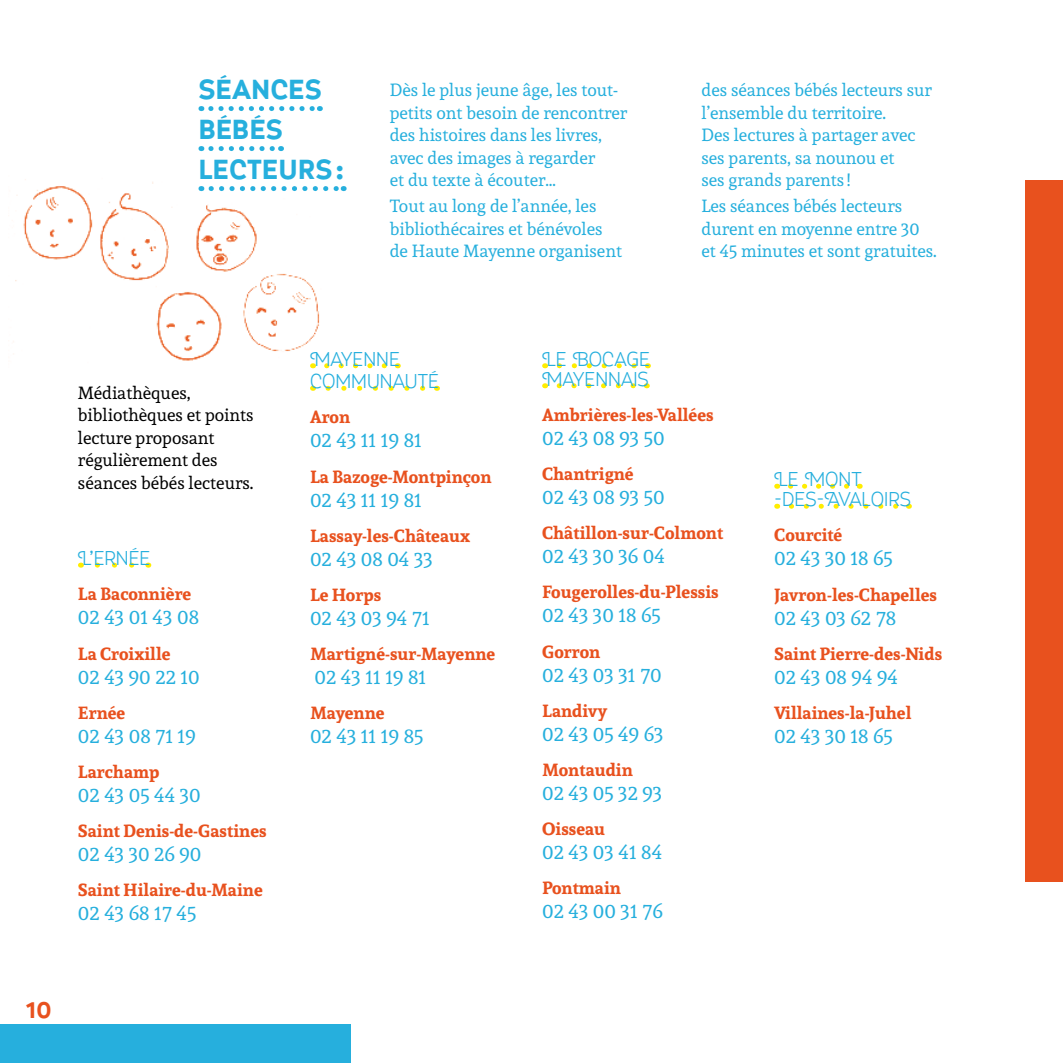
<style>
.page{position:relative;width:1063px;height:1063px;background:#fff}
.page>*{position:absolute;margin:0;border:0;box-sizing:border-box;transform-origin:0 0}
.t1{font:700 27.5px/40px "Myra 4 F Caps";color:#26afdd}
.t2{font:700 22.5px "Myra 4 F Caps";color:#e8511e}
.t3{font:20px "Andada";color:#26afdd}
.t4{font:300 20px/20px "Myra 4 F Caps";color:#26afdd}
.t5{font:17.5px/22.5px "Andada";color:#26afdd}
.t6{font:700 17.5px "Andada";color:#e8511e}
.t7{font:17.5px/22.5px "Andada";color:#000}
</style>
<div class="page">
<div style="left:1026px;top:181px;width:37px;height:701px;background:#e8511e"></div>
<img style="left:13px;top:179px;width:314px;height:189px">
<svg style="left:211px;top:106px;width:109px;height:5px"></svg>
<svg style="left:211px;top:146px;width:71px;height:5px"></svg>
<svg style="left:211px;top:186px;width:133px;height:5px"></svg>
<div style="left:0;top:1024px;width:351px;height:39px;background:#26afdd"></div>
<svg style="left:327px;top:363px;width:60px;height:5px"></svg>
<svg style="left:328px;top:386px;width:98px;height:5px"></svg>
<svg style="left:97px;top:563px;width:38px;height:5px"></svg>
<svg style="left:559px;top:363px;width:78px;height:5px"></svg>
<svg style="left:559px;top:383px;width:77px;height:5px"></svg>
<svg style="left:790px;top:484px;width:60px;height:5px"></svg>
<svg style="left:791px;top:504px;width:108px;height:5px"></svg>
<h1 class="t1" style="left:198px;top:70px;width:149px">SÉANCES<br>BÉBÉS<br>LECTEURS:</h1>
<p class="t5" style="left:702px;top:78px;width:232px">des séances bébés lecteurs sur l’ensemble du territoire.<br>Des lectures à partager avec ses parents, sa nounou et<br>ses grands parents !</p>
<p class="t5" style="left:702px;top:194px;width:237px">Les séances bébés lecteurs durent en moyenne entre 30 et 45 minutes et sont gratuites.</p>
<p class="t5" style="left:390px;top:78px;width:239px">Dès le plus jeune âge, les tout&shy;petits ont besoin de rencontrer des histoires dans les livres, avec des images à regarder<br>et du texte à écouter…</p>
<p class="t5" style="left:390px;top:194px;width:234px">Tout au long de l’année, les bibliothécaires et bénévoles de Haute Mayenne organisent</p>
<p class="t7" style="left:78px;top:381px;width:177px">Médiathèques, bibliothèques et points lecture proposant régulièrement des séances bébés lecteurs.</p>
<p class="t4" style="left:78px;top:549px;width:74px">L’ERNÉE</p>
<p class="t6" style="left:78px;top:582px;width:115px">La Baconnière</p>
<p class="t3" style="left:78px;top:604px;width:123px">02 43 01 43 08</p>
<p class="t6" style="left:78px;top:641px;width:94px">La Croixille</p>
<p class="t3" style="left:78px;top:664px;width:123px">02 43 90 22 10</p>
<p class="t6" style="left:78px;top:700px;width:49px">Ernée</p>
<p class="t3" style="left:78px;top:723px;width:119px">02 43 08 71 19</p>
<p class="t6" style="left:78px;top:760px;width:83px">Larchamp</p>
<p class="t3" style="left:78px;top:782px;width:124px">02 43 05 44 30</p>
<p class="t6" style="left:78px;top:819px;width:190px">Saint Denis-de-Gastines</p>
<p class="t3" style="left:78px;top:841px;width:125px">02 43 30 26 90</p>
<p class="t6" style="left:78px;top:878px;width:186px">Saint Hilaire-du-Maine</p>
<p class="t3" style="left:78px;top:900px;width:120px">02 43 68 17 45</p>
<p class="t2" style="left:26px;top:998px;width:27px">10</p>
<p class="t4" style="left:310px;top:348px;width:130px;line-height:22.5px">MAYENNE<br>COMMUNAUTÉ</p>
<p class="t6" style="left:310px;top:405px;width:42px">Aron</p>
<p class="t3" style="left:310px;top:428px;width:113px">02 43 11 19 81</p>
<p class="t6" style="left:310px;top:464px;width:183px">La Bazoge-Montpinçon</p>
<p class="t3" style="left:310px;top:487px;width:113px">02 43 11 19 81</p>
<p class="t6" style="left:310px;top:524px;width:162px">Lassay-les-Châteaux</p>
<p class="t3" style="left:310px;top:546px;width:124px">02 43 08 04 33</p>
<p class="t6" style="left:310px;top:583px;width:73px">Le Horps</p>
<p class="t3" style="left:310px;top:605px;width:121px">02 43 03 94 71</p>
<p class="t6" style="left:310px;top:642px;width:187px">Martigné-sur-Mayenne</p>
<p class="t3" style="left:315px;top:664px;width:113px">02 43 11 19 81</p>
<p class="t6" style="left:310px;top:701px;width:76px">Mayenne</p>
<p class="t3" style="left:310px;top:723px;width:115px">02 43 11 19 85</p>
<p class="t4" style="left:542px;top:349px;width:109px">LE BOCAGE<br>MAYENNAIS</p>
<p class="t6" style="left:542px;top:403px;width:173px">Ambrières-les-Vallées</p>
<p class="t3" style="left:542px;top:425px;width:124px">02 43 08 93 50</p>
<p class="t6" style="left:542px;top:462px;width:93px">Chantrigné</p>
<p class="t3" style="left:542px;top:484px;width:124px">02 43 08 93 50</p>
<p class="t6" style="left:542px;top:521px;width:183px">Châtillon-sur-Colmont</p>
<p class="t3" style="left:542px;top:543px;width:124px">02 43 30 36 04</p>
<p class="t6" style="left:542px;top:580px;width:178px">Fougerolles-du-Plessis</p>
<p class="t3" style="left:542px;top:603px;width:120px">02 43 30 18 65</p>
<p class="t6" style="left:542px;top:639px;width:60px">Gorron</p>
<p class="t3" style="left:542px;top:662px;width:121px">02 43 03 31 70</p>
<p class="t6" style="left:542px;top:699px;width:67px">Landivy</p>
<p class="t3" style="left:542px;top:721px;width:123px">02 43 05 49 63</p>
<p class="t6" style="left:542px;top:758px;width:92px">Montaudin</p>
<p class="t3" style="left:542px;top:780px;width:122px">02 43 05 32 93</p>
<p class="t6" style="left:542px;top:817px;width:65px">Oisseau</p>
<p class="t3" style="left:542px;top:839px;width:122px">02 43 03 41 84</p>
<p class="t6" style="left:542px;top:876px;width:80px">Pontmain</p>
<p class="t3" style="left:542px;top:898px;width:122px">02 43 00 31 76</p>
<p class="t4" style="left:774px;top:470px;width:138px">LE MONT -DES-AVALOIRS</p>
<p class="t6" style="left:774px;top:523px;width:70px">Courcité</p>
<p class="t3" style="left:774px;top:545px;width:120px">02 43 30 18 65</p>
<p class="t6" style="left:774px;top:582px;width:164px">Javron-les-Chapelles</p>
<p class="t3" style="left:774px;top:605px;width:124px">02 43 03 62 78</p>
<p class="t6" style="left:774px;top:642px;width:170px">Saint Pierre-des-Nids</p>
<p class="t3" style="left:774px;top:664px;width:125px">02 43 08 94 94</p>
<p class="t6" style="left:774px;top:701px;width:139px">Villaines-la-Juhel</p>
<p class="t3" style="left:774px;top:723px;width:120px">02 43 30 18 65</p>
</div>
